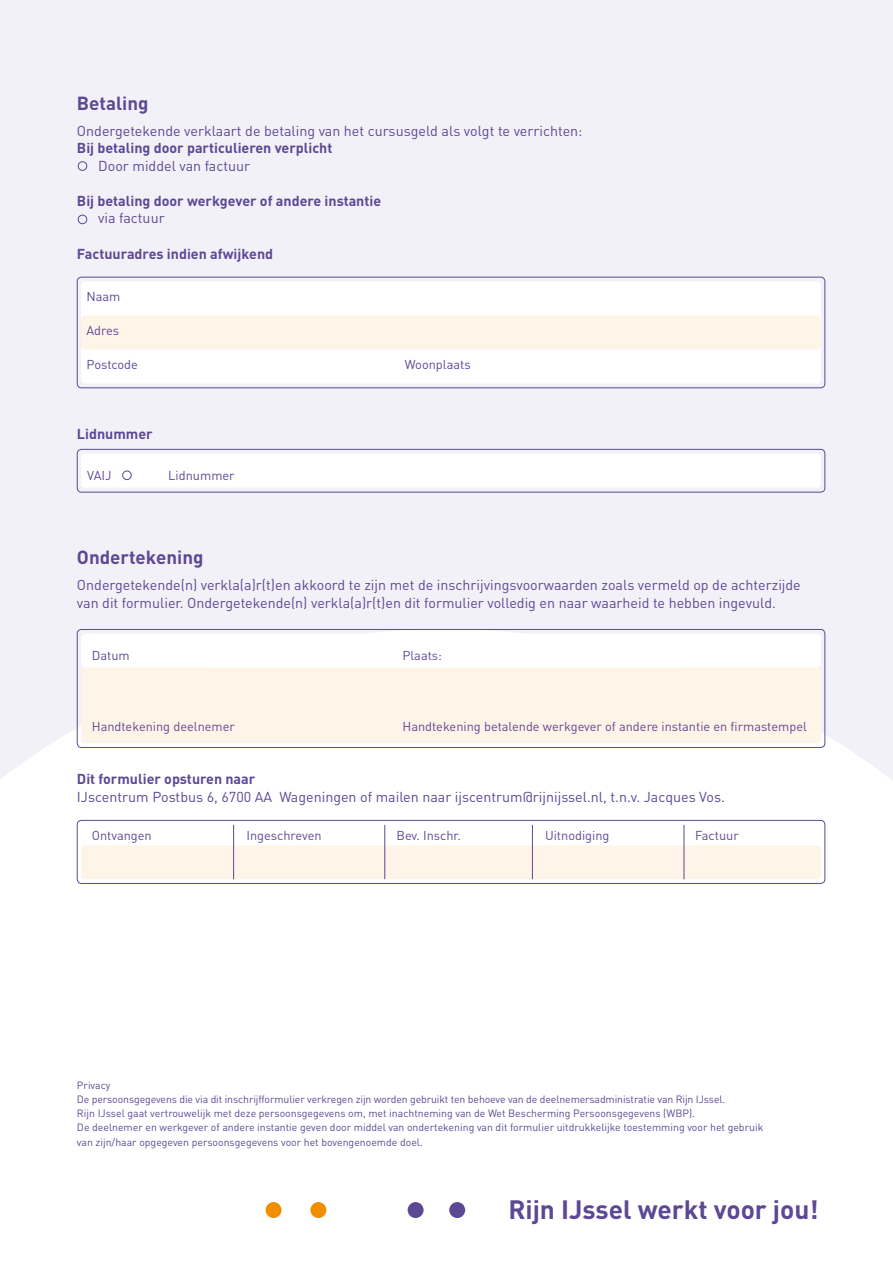
<style>
.page{position:relative;width:893px;height:1263px;background:#f3f1f8}
.page>*{position:absolute;margin:0;border:0;box-sizing:border-box;transform-origin:0 0}
.t1{font:700 26.25px "DIN";color:#5d4894}
.t2{font:700 18.75px "DIN";color:#5d4894}
.t3{font:14.25px/18px "DIN";color:#5d4894}
.t4{font:700 14.25px "DIN";color:#5d4894}
.t5{font:12.75px "DIN";color:#5d4894}
.t6{font:10.5px/14.2px "DIN";color:#5d4894}
</style>
<div class="page">
<div style="left:0;top:629px;width:893px;height:634px;background:#fff"></div>
<div style="left:449px;top:1202px;width:16px;height:16px;background:#5d4894;border-radius:50%"></div>
<div style="left:408px;top:1202px;width:16px;height:16px;background:#5d4894;border-radius:50%"></div>
<div style="left:310px;top:1202px;width:16px;height:16px;background:#f18e00;border-radius:50%"></div>
<div style="left:266px;top:1202px;width:16px;height:16px;background:#f18e00;border-radius:50%"></div>
<div style="left:81px;top:281px;width:740px;height:103px;background:#fff;border-radius:4px"></div>
<div style="left:81px;top:315px;width:740px;height:35px;background:#fff4e8;border-radius:4px"></div>
<div style="left:77px;top:277px;width:748px;height:111px;border:1px solid #5d4894;border-radius:4px"></div>
<div style="left:81px;top:634px;width:740px;height:34px;background:#fff;border-radius:4px"></div>
<div style="left:77px;top:629px;width:748px;height:119px;border:1px solid #5d4894;border-radius:4px"></div>
<div style="left:81px;top:668px;width:740px;height:34px;background:#fff4e8;border-radius:4px"></div>
<div style="left:81px;top:687px;width:740px;height:56px;background:#fff4e8;border-radius:4px"></div>
<div style="left:78px;top:215px;width:9px;height:9px;border:1px solid #5d4894;border-radius:50%"></div>
<div style="left:78px;top:161px;width:9px;height:10px;border:1px solid #5d4894;border-radius:50%"></div>
<div style="left:77px;top:820px;width:748px;height:64px;border:1px solid #5d4894;border-radius:4px"></div>
<div style="left:81px;top:845px;width:740px;height:34px;background:#fff4e8;border-radius:4px"></div>
<div style="left:81px;top:825px;width:740px;height:20px;background:#fff;border-radius:4px"></div>
<hr style="left:233px;top:825px;width:1px;height:54px;background:#5d4894">
<hr style="left:384px;top:825px;width:1px;height:54px;background:#5d4894">
<hr style="left:532px;top:825px;width:1px;height:54px;background:#5d4894">
<hr style="left:684px;top:825px;width:1px;height:54px;background:#5d4894">
<div style="left:81px;top:454px;width:740px;height:34px;background:#fff;border-radius:4px"></div>
<div style="left:77px;top:449px;width:748px;height:43px;border:1px solid #5d4894;border-radius:4px"></div>
<div style="left:122px;top:471px;width:10px;height:9px;border:1px solid #5d4894;border-radius:50%"></div>
<h2 class="t2" style="left:77px;top:91px;width:73px">Betaling</h2>
<h3 class="t3" style="left:77px;top:121px;width:507px">Ondergetekende verklaart de betaling van het cursusgeld als volgt te verrichten:</h3>
<h3 class="t4" style="left:77px;top:139px;width:257px">Bij betaling door particulieren verplicht</h3>
<h3 class="t3" style="left:98px;top:156px;width:153px">Door middel van factuur</h3>
<h3 class="t4" style="left:77px;top:192px;width:306px">Bij betaling door werkgever of andere instantie</h3>
<h3 class="t3" style="left:98px;top:208px;width:68px">via factuur</h3>
<h3 class="t4" style="left:77px;top:244px;width:198px">Factuuradres indien afwijkend</h3>
<p class="t5" style="left:86px;top:288px;width:35px">Naam</p>
<p class="t5" style="left:86px;top:322px;width:34px">Adres</p>
<p class="t5" style="left:86px;top:356px;width:53px">Postcode</p>
<p class="t5" style="left:405px;top:356px;width:67px">Woonplaats</p>
<h3 class="t4" style="left:77px;top:425px;width:77px">Lidnummer</h3>
<p class="t5" style="left:87px;top:467px;width:26px">VAIJ</p>
<p class="t5" style="left:168px;top:467px;width:68px">Lidnummer</p>
<h2 class="t2" style="left:77px;top:545px;width:128px">Ondertekening</h2>
<p class="t3" style="left:77px;top:575px;width:725px">Ondergetekende(n) verkla(a)r(t)en akkoord te zijn met de inschrijvingsvoorwaarden zoals vermeld op de achterzijde van dit formulier. Ondergetekende(n) verkla(a)r(t)en dit formulier volledig en naar waarheid te hebben ingevuld.</p>
<p class="t5" style="left:92px;top:647px;width:39px">Datum</p>
<p class="t5" style="left:402px;top:647px;width:41px">Plaats:</p>
<p class="t5" style="left:92px;top:718px;width:145px">Handtekening deelnemer</p>
<p class="t5" style="left:402px;top:718px;width:406px">Handtekening betalende werkgever of andere instantie en firmastempel</p>
<h3 class="t4" style="left:77px;top:770px;width:180px">Dit formulier opsturen naar</h3>
<h3 class="t3" style="left:77px;top:787px;width:649px">IJscentrum Postbus 6, 6700 AA Wageningen of mailen naar ijscentrum@rijnijssel.nl, t.n.v. Jacques Vos.</h3>
<p class="t5" style="left:92px;top:827px;width:61px">Ontvangen</p>
<p class="t5" style="left:246px;top:827px;width:77px">Ingeschreven</p>
<p class="t5" style="left:396px;top:827px;width:66px">Bev. Inschr.</p>
<p class="t5" style="left:545px;top:827px;width:66px">Uitnodiging</p>
<p class="t5" style="left:695px;top:827px;width:45px">Factuur</p>
<p class="t6" style="left:77px;top:1077px;width:688px">Privacy<br>De persoonsgegevens die via dit inschrijfformulier verkregen zijn worden gebruikt ten behoeve van de deelnemersadministratie van Rijn IJssel.<br>Rijn IJssel gaat vertrouwelijk met deze persoonsgegevens om, met inachtneming van de Wet Bescherming Persoonsgegevens (WBP).<br>De deelnemer en werkgever of andere instantie geven door middel van ondertekening van dit formulier uitdrukkelijke toestemming voor het gebruik van zijn/haar opgegeven persoonsgegevens voor het bovengenoemde doel.</p>
<h1 class="t1" style="left:508px;top:1192px;width:312px">Rijn IJssel werkt voor jou!</h1>
</div>
